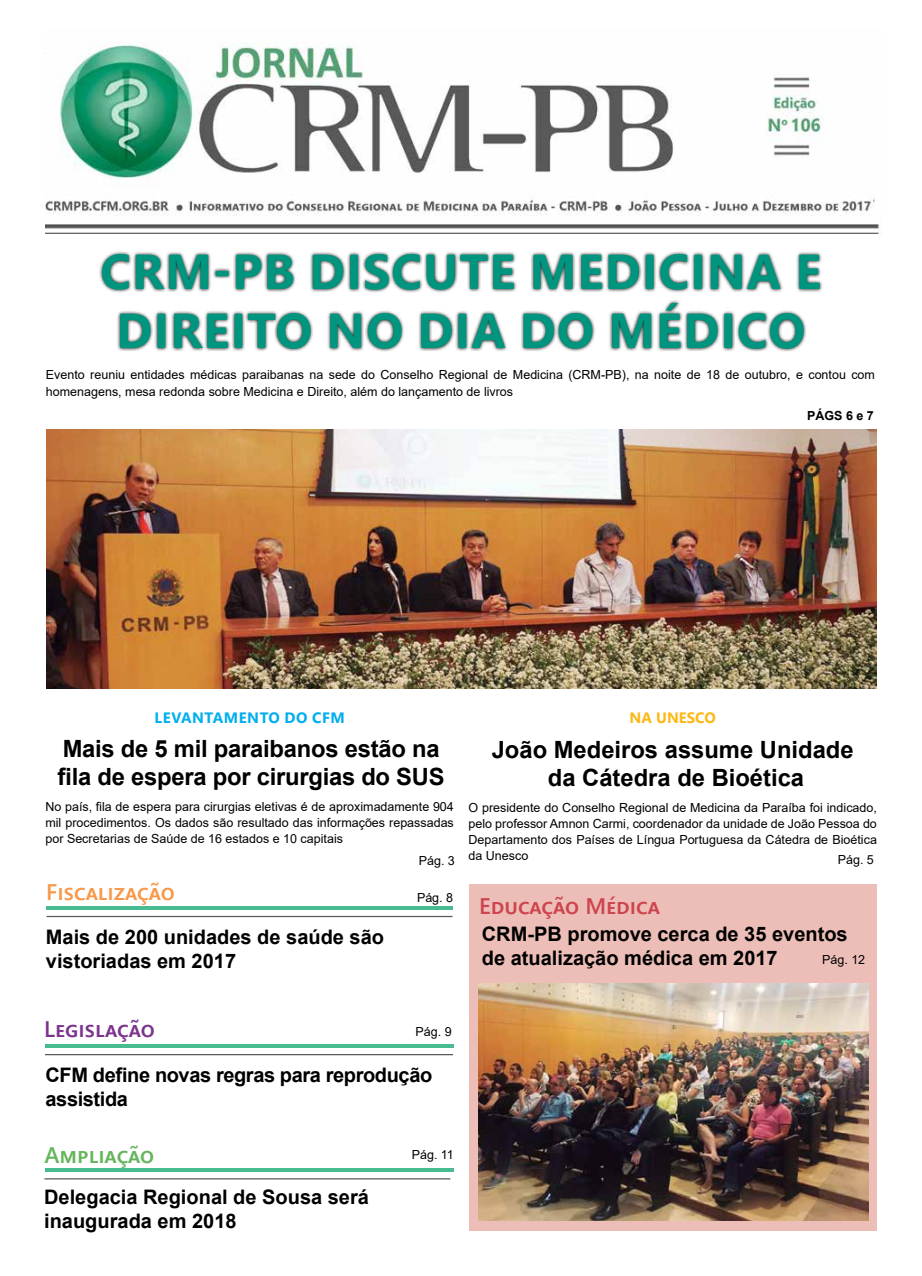
<style>
.page{position:relative;width:922px;height:1276px;background:#fff}
.page>*{position:absolute;margin:0;border:0;box-sizing:border-box;transform-origin:0 0}
.t1{font:700 48.75px/58.5px "Segoe UI";letter-spacing:.025em;color:#00957e;text-align:center}
.t2{font:700 23.75px/28.5px "Arial";letter-spacing:-.01em;color:#000;text-align:center}
.t3{font:600 22.5px "Segoe UI";color:#cd444e}
.t4{font:600 22.5px "Segoe UI";color:#f8984a}
.t5{font:600 22.5px "Segoe UI";color:#7c338d}
.t6{font:600 22.5px "Segoe UI";color:#64b55b}
.t7{font:700 20px/24px "Arial";color:#000}
.t8{font:700 20px/24px "Arial";letter-spacing:-.02em;color:#000}
.t9{font:700 15px "Segoe UI";letter-spacing:.035em;color:#00aeef}
.t10{font:700 15px "Segoe UI";color:#fdb714}
.t11{font:12.5px/16.2px "Arial";color:#000;text-align:justify}
.t12{font:700 12.5px "Arial";color:#000}
</style>
<div class="page">
<div style="left:469px;top:883px;width:407px;height:347px;background:#edbeb7"></div>
<svg style="left:99px;top:251px;width:724px;height:101px"></svg>
<hr style="left:46px;top:906px;width:406px;height:4px;background:#48bc90">
<hr style="left:47px;top:916px;width:405px;height:1px;background:#58595b">
<hr style="left:45px;top:1168px;width:408px;height:4px;background:#48bc90">
<hr style="left:44px;top:1178px;width:406px;height:1px;background:#58595b">
<img style="left:47px;top:429px;width:828px;height:259px">
<hr style="left:45px;top:1044px;width:409px;height:4px;background:#48bc90">
<hr style="left:45px;top:1054px;width:408px;height:1px;background:#58595b">
<img style="left:478px;top:983px;width:390px;height:237px">
<img style="left:46px;top:43px;width:834px;height:190px">
<h1 class="t1" style="left:101px;top:239px;width:722px">CRM-PB DISCUTE MEDICINA E<br>DIREITO NO DIA DO MÉDICO</h1>
<p class="t11" style="left:46px;top:367px;width:830px">Evento reuniu entidades médicas paraibanas na sede do Conselho Regional de Medicina (CRM-PB), na noite de 18 de outubro, e contou com homenagens, mesa redonda sobre Medicina e Direito, além do lançamento de livros</p>
<p class="t12" style="left:807px;top:407px;width:68px">PÁGS 6 e 7</p>
<p class="t9" style="left:154px;top:704px;width:39px">LEVANTAMENTO</p>
<p class="t9" style="left:284px;top:704px;width:59px">DO CFM</p>
<p class="t10" style="left:629px;top:704px;width:88px">NA UNESCO</p>
<h2 class="t2" style="left:58px;top:734px;width:388px;text-align:left">Mais de 5 mil paraibanos estão na fila de espera por cirurgias do SUS</h2>
<h2 class="t2" style="left:491px;top:735px;width:363px">João Medeiros assume Unidade da Cátedra de Bioética</h2>
<p class="t11" style="left:45px;top:798px;width:410px">No país, fila de espera para cirurgias eletivas é de aproximadamente 904 mil procedimentos. Os dados são resultado das informações repassadas por Secretarias de Saúde de 16 estados e 10 capitais</p>
<p class="t11" style="left:418px;top:852px;width:38px">Pág. 3</p>
<p class="t11" style="left:468px;top:799px;width:410px">O presidente do Conselho Regional de Medicina da Paraíba foi indicado, pelo professor Amnon Carmi, coordenador da unidade de João Pessoa do Departamento dos Países de Língua Portuguesa da Cátedra de Bioética da Unesco</p>
<p class="t11" style="left:837px;top:851px;width:38px">Pág. 5</p>
<h3 class="t4" style="left:46px;top:871px;width:130px">Fiscalização</h3>
<p class="t11" style="left:417px;top:889px;width:38px">Pág. 8</p>
<h3 class="t3" style="left:479px;top:884px;width:182px">Educação Médica</h3>
<h3 class="t7" style="left:46px;top:925px;width:339px">Mais de 200 unidades de saúde são vistoriadas em 2017</h3>
<h3 class="t7" style="left:481px;top:922px;width:367px">CRM-PB promove cerca de 35 eventos de atualização médica em 2017</h3>
<p class="t11" style="left:822px;top:952px;width:45px">Pág. 12</p>
<h3 class="t5" style="left:44px;top:1007px;width:112px">Legislação</h3>
<h3 class="t8" style="left:46px;top:1063px;width:388px">CFM define novas regras para reprodução assistida</h3>
<p class="t11" style="left:415px;top:1023px;width:38px">Pág. 9</p>
<h3 class="t6" style="left:44px;top:1134px;width:111px">Ampliação</h3>
<h3 class="t7" style="left:44px;top:1185px;width:326px">Delegacia Regional de Sousa será inaugurada em 2018</h3>
<p class="t11" style="left:411px;top:1146px;width:44px">Pág. 11</p>
</div>
